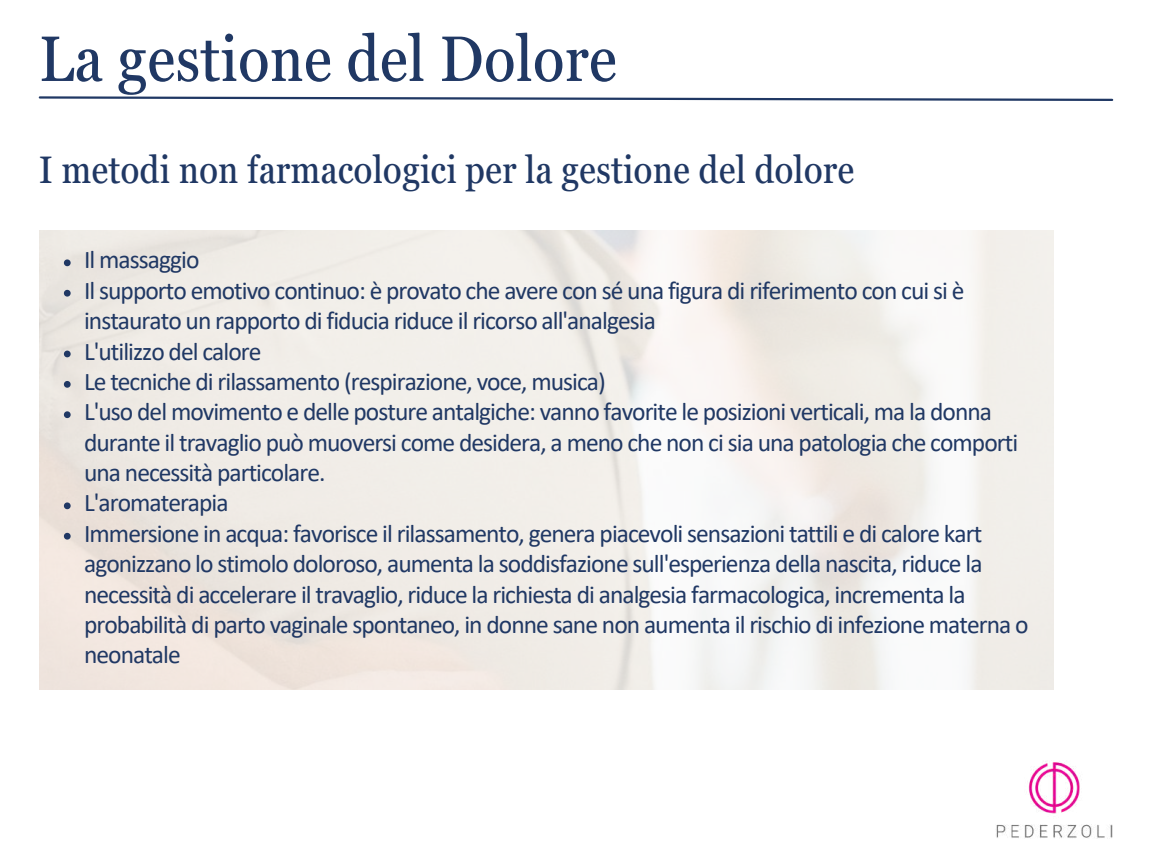
<style>
.page{position:relative;width:1152px;height:864px;background:#fff}
.page>*{position:absolute;margin:0;border:0;box-sizing:border-box;transform-origin:0 0}
.t1{font:condensed 64.05px "Georgia Pro";color:#203864}
.t2{font:condensed 38.4px "Georgia Pro";color:#203864}
.t3{font:25.5px/30.3px "Calibri";letter-spacing:-.04em;color:#203864}
</style>
<div class="page">
<svg style="left:38px;top:96px;width:1076px;height:5px"></svg>
<img style="left:996px;top:761px;width:116px;height:77px">
<svg style="left:64px;top:259px;width:7px;height:7px"></svg>
<svg style="left:64px;top:290px;width:7px;height:7px"></svg>
<svg style="left:64px;top:351px;width:7px;height:6px"></svg>
<svg style="left:64px;top:381px;width:7px;height:7px"></svg>
<svg style="left:64px;top:411px;width:7px;height:7px"></svg>
<svg style="left:64px;top:502px;width:7px;height:7px"></svg>
<svg style="left:64px;top:533px;width:7px;height:7px"></svg>
<h1 class="t1" style="left:39px;top:22px;width:580px">La gestione del Dolore</h1>
<h2 class="t2" style="left:39px;top:148px;width:817px">I metodi non farmacologici per la gestione del dolore</h2>
<p class="t3" style="left:84px;top:247px;width:946px">Il massaggio<br>Il supporto emotivo continuo: è provato che avere con sé una figura di riferimento con cui si è instaurato un rapporto di fiducia riduce il ricorso all'analgesia<br>L'utilizzo del calore<br>Le tecniche di rilassamento (respirazione, voce, musica)<br>L'uso del movimento e delle posture antalgiche: vanno favorite le posizioni verticali, ma la donna durante il travaglio può muoversi come desidera, a meno che non ci sia una patologia che comporti una necessità particolare.<br>L'aromaterapia<br>Immersione in acqua: favorisce il rilassamento, genera piacevoli sensazioni tattili e di calore kart agonizzano lo stimolo doloroso, aumenta la soddisfazione sull'esperienza della nascita, riduce la necessità di accelerare il travaglio, riduce la richiesta di analgesia farmacologica, incrementa la probabilità di parto vaginale spontaneo, in donne sane non aumenta il rischio di infezione materna o neonatale</p>
</div>
